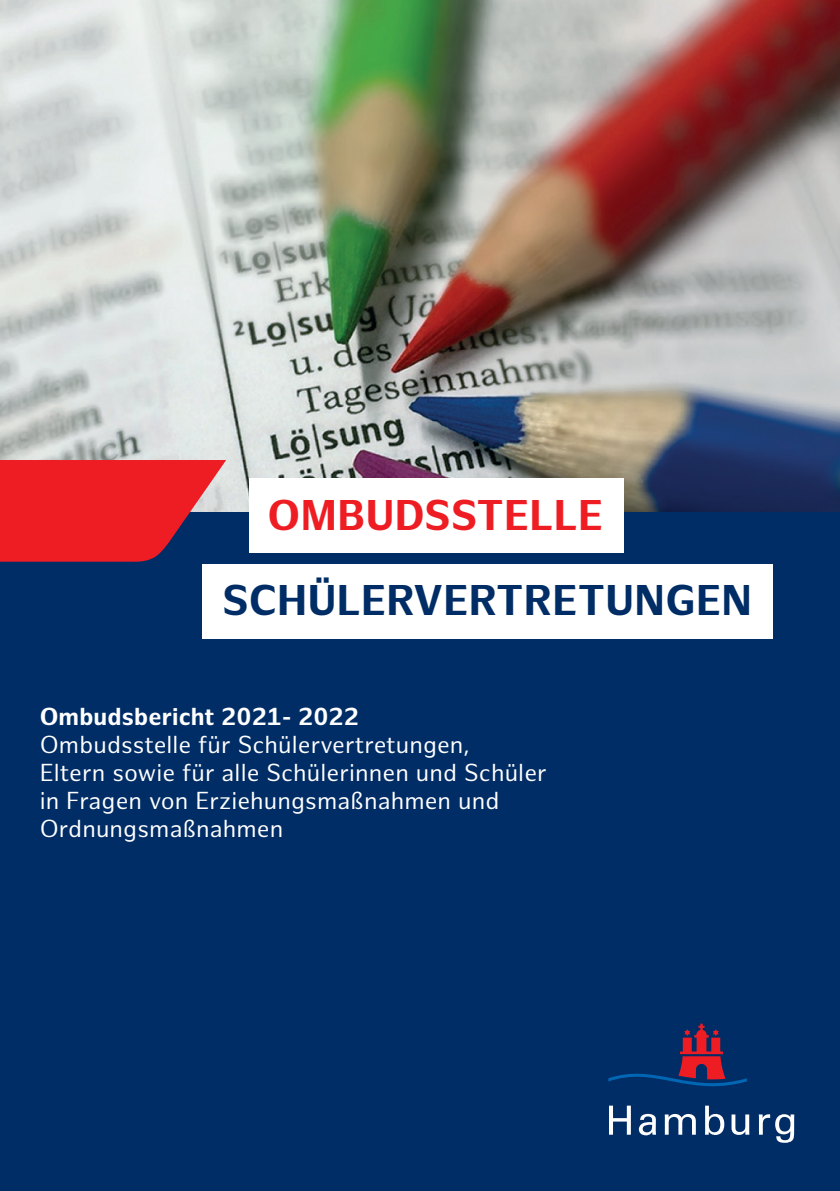
<style>
.page{position:relative;width:840px;height:1191px;background:#fff}
.page>*{position:absolute;margin:0;border:0;box-sizing:border-box;transform-origin:0 0}
.t1{font:700 42px "Hamburg Sans";letter-spacing:.01em;color:#002d66}
.t2{font:700 42px "Hamburg Sans";letter-spacing:.01em;color:#ee1d23}
.t3{font:24px/28px "Hamburg Sans";letter-spacing:.005em;color:#fff}
.t4{font:700 24px "Hamburg Sans";letter-spacing:.005em;color:#fff}
</style>
<div class="page">
<img style="left:0;top:0;width:839px;height:512px">
<div style="left:0;top:512px;width:839px;height:679px;background:#002d66"></div>
<svg style="left:0;top:460px;width:226px;height:101px;background:#d12632"></svg>
<div style="left:249px;top:478px;width:374px;height:74px;background:#fff"></div>
<div style="left:202px;top:564px;width:570px;height:74px;background:#fff"></div>
<svg style="left:608px;top:1023px;width:138px;height:64px"></svg>
<svg style="left:609px;top:1105px;width:184px;height:37px"></svg>
<h1 class="t2" style="left:267px;top:491px;width:337px">OMBUDSSTELLE</h1>
<h1 class="t1" style="left:222px;top:576px;width:530px">SCHÜLERVERTRETUNGEN</h1>
<p class="t4" style="left:40px;top:702px;width:320px">Ombudsbericht 2021- 2022</p>
<p class="t3" style="left:40px;top:731px;width:508px">Ombudsstelle für Schülervertretungen,<br>Eltern sowie für alle Schülerinnen und Schüler in Fragen von Erziehungsmaßnahmen und Ordnungsmaßnahmen</p>
</div>
